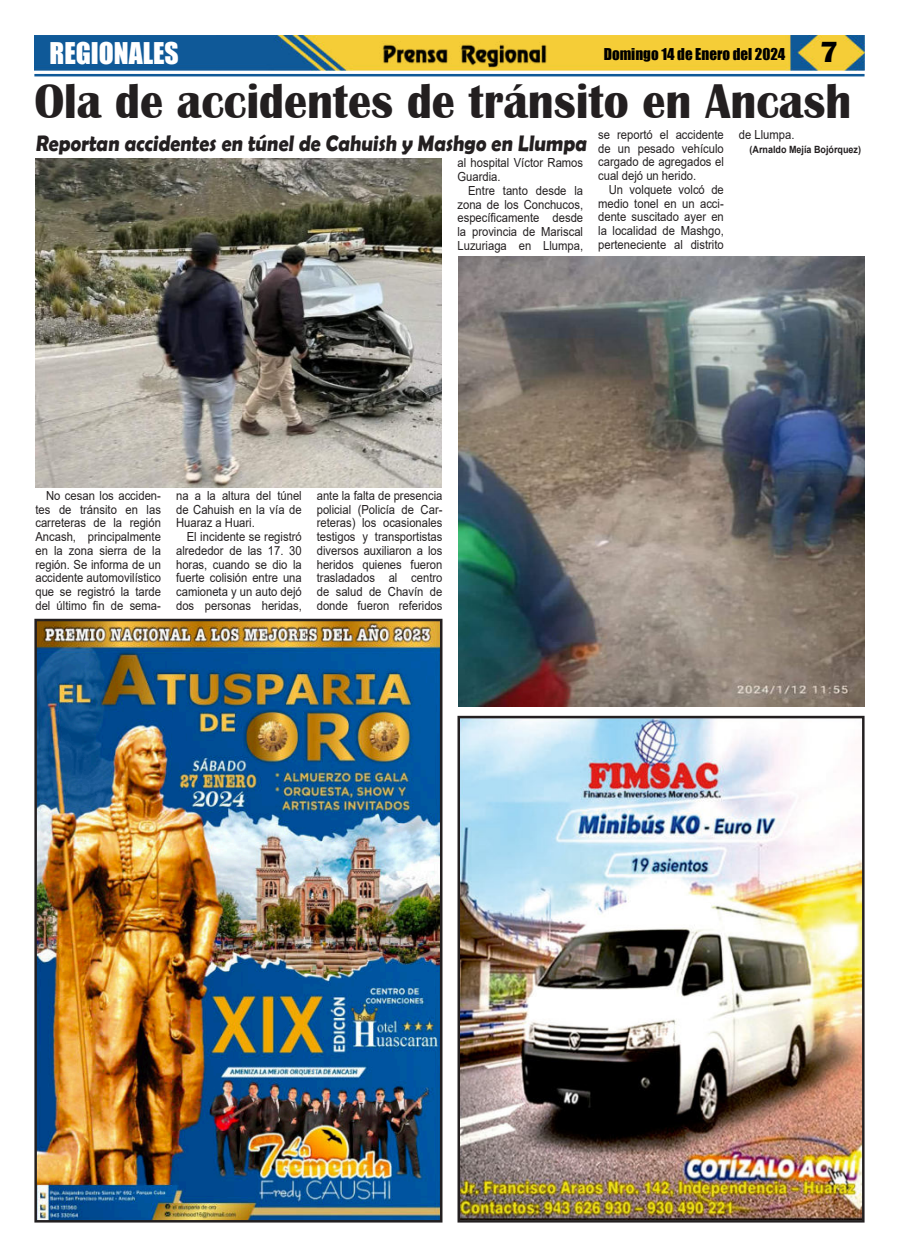
<style>
.page{position:relative;width:900px;height:1258px;background:#fff}
.page>*{position:absolute;margin:0;border:0;box-sizing:border-box;transform-origin:0 0}
.t1{font:700 50.25px "Britannic";color:#231f20;scale:.92 1}
.t2{font:27.5px "Impact";color:#fff}
.t3{font:700 22.5px "Berlin Sans FB Demi";color:#231f20;scale:.89 1}
.t4{font:15px "Impact";color:#000}
.t5{font:12.5px/13.8px "Arial";color:#231f20;text-align:justify;scale:.9 1}
.t6{font:700 10px "Arial";color:#231f20;scale:.9 1}
.s1{font-family:"Britannic";font-weight:700;font-size:30px}
</style>
<div class="page">
<img style="left:34px;top:35px;width:831px;height:36px">
<hr style="left:34px;top:74px;width:831px;height:2px;background:#0f5998">
<img style="left:380px;top:41px;width:169px;height:27px">
<img style="left:462px;top:720px;width:399px;height:498px">
<div style="left:458px;top:716px;width:407px;height:506px;border:3px solid #231f20"></div>
<img style="left:35px;top:158px;width:407px;height:329px">
<img style="left:458px;top:257px;width:407px;height:449px">
<img style="left:38px;top:623px;width:400px;height:595px">
<div style="left:34px;top:619px;width:408px;height:603px;border:3px solid #231f20"></div>
<h2 class="t2" style="left:50px;top:38px;width:131px">REGIONALES</h2>
<p class="t4" style="left:604px;top:48px;width:236px">Domingo 14 de Enero del 2024 <span class="s1">7</span></p>
<h1 class="t1" style="left:34px;top:83px;width:889px">Ola de accidentes de tránsito en Ancash</h1>
<h3 class="t3" style="left:35px;top:133px;width:624px">Reportan accidentes en túnel de Cahuish y Mashgo en Llumpa</h3>
<p class="t5" style="left:457px;top:157px;width:141px">al hospital Víctor Ramos<br>Guardia.</p>
<p class="t5" style="left:457px;top:185px;width:141px;text-indent:11px">Entre tanto desde la zona de los Conchucos, específicamente desde la provincia de Mariscal Luzuriaga en Llumpa,</p>
<p class="t5" style="left:598px;top:129px;width:141px">se reportó el accidente de un pesado vehículo cargado de agregados el cual dejó un herido.</p>
<p class="t5" style="left:598px;top:184px;width:141px;text-indent:11px">Un volquete volcó de medio tonel en un acci&shy;dente suscitado ayer en la localidad de Mashgo, perteneciente al distrito</p>
<p class="t5" style="left:739px;top:129px;width:63px">de Llumpa.</p>
<p class="t6" style="left:750px;top:145px;width:125px">(Arnaldo Mejía Bojórquez)</p>
<p class="t5" style="left:35px;top:490px;width:141px;text-indent:11px">No cesan los acciden&shy;tes de tránsito en las carreteras de la región Ancash, principalmente en la zona sierra de la región. Se informa de un accidente automovilístico que se registró la tarde del último fin de sema-</p>
<p class="t5" style="left:176px;top:490px;width:141px">na a la altura del túnel de Cahuish en la vía de Huaraz a Huari.</p>
<p class="t5" style="left:176px;top:531px;width:141px;text-indent:11px">El incidente se registró alrededor de las 17. 30 horas, cuando se dio la fuerte colisión entre una camioneta y un auto dejó dos personas heridas,</p>
<p class="t5" style="left:317px;top:490px;width:141px">ante la falta de presencia policial (Policía de Car&shy;reteras) los ocasionales testigos y transportistas diversos auxiliaron a los heridos quienes fueron trasladados al centro de salud de Chavín de donde fueron referidos</p>
</div>
